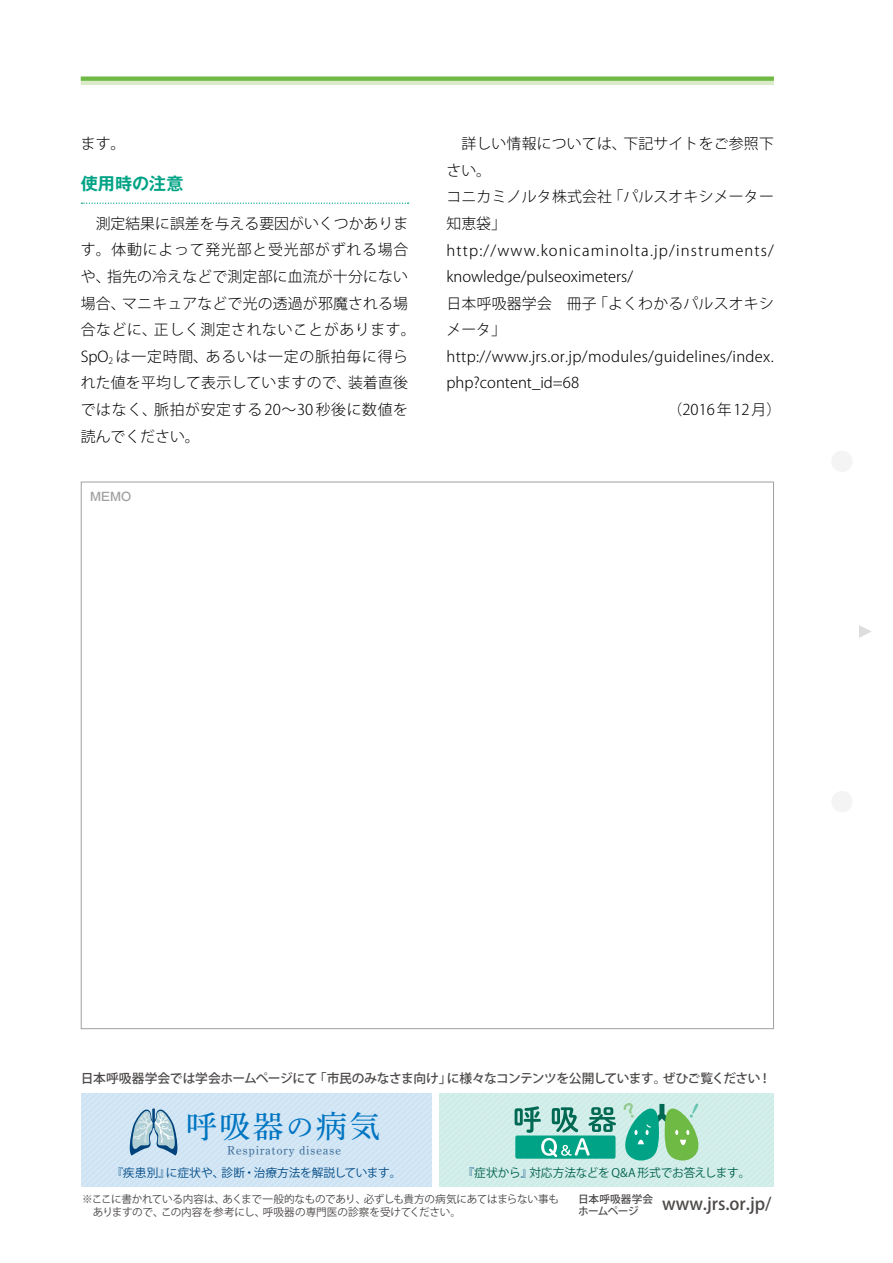
<style>
.page{position:relative;width:893px;height:1263px;background:#fff}
.page>*{position:absolute;margin:0;border:0;box-sizing:border-box;transform-origin:0 0}
.t1{font:30.9px "Shuei Min Pro M";color:#0075c2}
.t2{font:700 17.1px "Gothic MB101 Pro De";color:#00a385}
.t3{font:500 16.95px "Koz Go Pro";color:#4c4948}
.t4{font:300 14.85px/26.5px "Koz Go Pro";letter-spacing:.015em;color:#000}
.t5{font:300 14.85px "Koz Go Pro";letter-spacing:.08em;color:#000}
.t6{font:500 12.75px "Koz Go Pro";letter-spacing:-.035em;color:#4c4948}
.t7{font:12.15px "Shuei Min Pro M";letter-spacing:.05em;color:#00437c}
.t8{font:11.7px "Koz Go Pro";letter-spacing:-.01em;color:#00538d}
.t9{font:11.7px "Koz Go Pro";letter-spacing:-.025em;color:#006954}
.t10{font:500 11.7px "Gothic MB101 Pro";color:#9fa0a0}
.t11{font:10.65px/12.8px "Koz Go Pro";letter-spacing:-.025em;color:#4c4948}
.t12{font:500 10.65px/11.7px "Koz Go Pro";letter-spacing:-.02em;color:#4c4948}
.s1{font-size:27.75px}
.s2{color:#00538d}
</style>
<div class="page">
<svg style="left:81px;top:1093px;width:693px;height:94px;background:#bfe0e2"></svg>
<div style="left:81px;top:77px;width:693px;height:8px;background:#dbebca"></div>
<svg style="left:81px;top:77px;width:693px;height:4px;background:#73bc4a"></svg>
<svg style="left:859px;top:625px;width:12px;height:13px"></svg>
<div style="left:831px;top:791px;width:22px;height:21px;background:#f4f4f4;border-radius:50%"></div>
<div style="left:831px;top:451px;width:22px;height:21px;background:#f4f4f4;border-radius:50%"></div>
<svg style="left:81px;top:203px;width:328px;height:1px"></svg>
<p class="t4" style="left:81px;top:131px;width:46px">ます。</p>
<p class="t2" style="left:81px;top:169px;width:104px">使用時の注意</p>
<p class="t4" style="left:81px;top:210px;width:336px;text-indent:15px">測定結果に誤差を与える要因がいくつかあります。体動によって発光部と受光部がずれる場合や、指先の冷えなどで測定部に血流が十分にない場合、マニキュアなどで光の透過が邪魔される場合などに、正しく測定されないことがあります。<br>SpO<sub>2</sub> は一定時間、あるいは一定の脈拍毎に得られた値を平均して表示していますので、装着直後ではなく、脈拍が安定する 20～30 秒後に数値を読んでください。</p>
<p class="t10" style="left:90px;top:487px;width:43px">MEMO</p>
<p class="t4" style="left:461px;top:131px;width:314px">詳しい情報については、下記サイトをご参照下</p>
<p class="t4" style="left:446px;top:157px;width:46px">さい。</p>
<p class="t4" style="left:446px;top:184px;width:329px">コニカミノルタ株式会社「パルスオキシメーター</p>
<p class="t4" style="left:446px;top:210px;width:61px">知恵袋」</p>
<p class="t5" style="left:446px;top:240px;width:329px">http://www.konicaminolta.jp/instruments/</p>
<p class="t4" style="left:446px;top:263px;width:188px">knowledge/pulseoximeters/</p>
<p class="t4" style="left:446px;top:290px;width:329px">日本呼吸器学会　冊子「よくわかるパルスオキシ</p>
<p class="t4" style="left:446px;top:317px;width:61px">メータ」</p>
<p class="t4" style="left:446px;top:343px;width:329px">http://www.jrs.or.jp/modules/guidelines/index.</p>
<p class="t4" style="left:446px;top:370px;width:134px">php?content_id=68</p>
<p class="t4" style="left:668px;top:396px;width:115px">（2016 年 12 月）</p>
<p class="t6" style="left:81px;top:1070px;width:692px">日本呼吸器学会では学会ホームページにて 「市民のみなさま向け」に様々なコンテンツを公開しています。ぜひご覧ください！</p>
<h1 class="t1" style="left:186px;top:1104px;width:196px">呼吸器<span class="s1">の</span>病気</h1>
<p class="t7" style="left:227px;top:1141px;width:116px">Respiratory disease</p>
<p class="t3" style="left:662px;top:1193px;width:111px">www.jrs.or.jp/</p>
<p class="t8" style="left:111px;top:1165px;width:292px">『疾患別』に症状や、診断・治療方法を解説しています。</p>
<p class="t9" style="left:462px;top:1165px;width:290px"><span class="s2">『</span>症状から<span class="s2">』</span>対応方法などを Q&amp;A 形式でお答えします。</p>
<p class="t11" style="left:82px;top:1193px;width:479px">※ここに書かれている内容は、あくまで一般的なものであり、必ずしも貴方の病気にあてはまらない事も　ありますので、この内容を参考にし、呼吸器の専門医の診察を受けてください。</p>
<p class="t12" style="left:578px;top:1194px;width:77px">日本呼吸器学会ホームページ</p>
</div>
